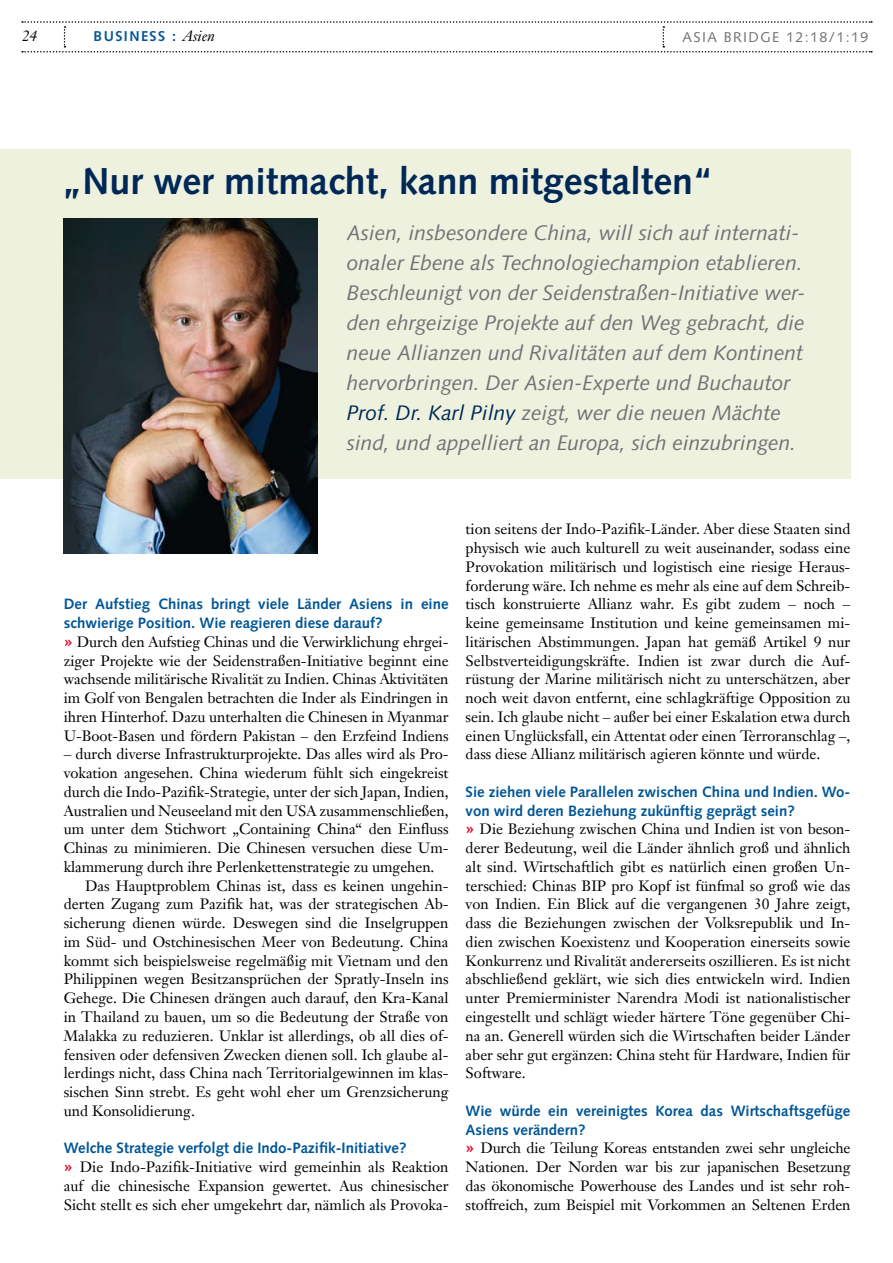
<style>
.page{position:relative;width:893px;height:1263px;background:#fff}
.page>*{position:absolute;margin:0;border:0;box-sizing:border-box;transform-origin:0 0}
.t1{font:700 37.5px "Syntax";color:#002857}
.t2{font:italic 21px/30px "Syntax";color:#707173}
.t3{font:15px/18.8px "Janson Text";color:#000;text-align:justify}
.t4{font:700 15px/18.8px "Syntax";color:#005697}
.t5{font:italic 15px "Janson Text";color:#000}
.t6{font:14.25px "Syntax";letter-spacing:.1em;color:#707173}
.t7{font:700 14.25px "Syntax";letter-spacing:.1em;color:#005697}
.s1{font-family:"Janson Text";font-weight:400;font-style:italic;font-size:15px;color:#000}
.s2{color:#002857}
.s3{font-family:"Syntax";font-weight:700;font-size:16.5px;color:#e20026}
</style>
<div class="page">
<div style="left:0;top:149px;width:850px;height:329px;background:#edf1de"></div>
<img style="left:64px;top:218px;width:253px;height:335px">
<svg style="left:22px;top:21px;width:850px;height:32px"></svg>
<p class="t5" style="left:22px;top:27px;width:17px">24</p>
<p class="t7" style="left:94px;top:28px;width:123px">busin ess : <span class="s1">Asien</span></p>
<p class="t6" style="left:683px;top:29px;width:187px">ASIA BRIDGE 12:18/1:19</p>
<h1 class="t1" style="left:62px;top:159px;width:654px">„Nur wer mitmacht, kann mitgestalten“</h1>
<p class="t2" style="left:347px;top:218px;width:460px">Asien, insbesondere China, will sich auf internati&shy;onaler Ebene als Technologiechampion etablieren.<br>Beschleunigt von der Seidenstraßen-Initiative wer&shy;den ehrgeizige Projekte auf den Weg gebracht, die neue Allianzen und Rivalitäten auf dem Kontinent hervorbringen. Der Asien-Experte und Buchautor <span class="s2">Prof. Dr. Karl Pilny</span> zeigt, wer die neuen Mächte sind, und appelliert an Europa, sich einzubringen.</p>
<p class="t4" style="left:64px;top:595px;width:386px">Der Aufstieg Chinas bringt viele Länder Asiens in eine schwierige Position. Wie reagieren diese darauf?</p>
<p class="t3" style="left:64px;top:632px;width:386px"><span class="s3">»</span> Durch den Aufstieg Chinas und die Verwirklichung ehrgei&shy;ziger Projekte wie der Seidenstraßen-Initiative beginnt eine wachsende militärische Rivalität zu Indien. Chinas Aktivitäten im Golf von Bengalen betrachten die Inder als Eindringen in ihren Hinterhof. Dazu unterhalten die Chinesen in Myanmar U-Boot-Basen und fördern Pakistan – den Erzfeind Indiens</p>
<p class="t3" style="left:64px;top:745px;width:386px">– durch diverse Infrastrukturprojekte. Das alles wird als Pro-</p>
<p class="t3" style="left:64px;top:763px;width:386px">vokation angesehen. China wiederum fühlt sich eingekreist</p>
<p class="t3" style="left:64px;top:782px;width:386px">durch die Indo-Pazifik-Strategie, unter der sich Japan, Indien,</p>
<p class="t3" style="left:64px;top:801px;width:386px">Australien und Neuseeland mit den USA zusammenschließen,</p>
<p class="t3" style="left:64px;top:820px;width:386px">um unter dem Stichwort „Containing China“ den Einfluss</p>
<p class="t3" style="left:64px;top:838px;width:386px">Chinas zu minimieren. Die Chinesen versuchen diese Um-</p>
<p class="t3" style="left:64px;top:857px;width:372px">klammerung durch ihre Perlenkettenstrategie zu umgehen.</p>
<p class="t3" style="left:85px;top:876px;width:365px">Das Hauptproblem Chinas ist, dass es keinen ungehin-</p>
<p class="t3" style="left:64px;top:895px;width:386px">derten Zugang zum Pazifik hat, was der strategischen Ab-</p>
<p class="t3" style="left:64px;top:913px;width:386px">sicherung dienen würde. Deswegen sind die Inselgruppen</p>
<p class="t3" style="left:64px;top:932px;width:386px">im Süd- und Ostchinesischen Meer von Bedeutung. China</p>
<p class="t3" style="left:64px;top:951px;width:386px">kommt sich beispielsweise regelmäßig mit Vietnam und den</p>
<p class="t3" style="left:64px;top:970px;width:386px">Philippinen wegen Besitzansprüchen der Spratly-Inseln ins</p>
<p class="t3" style="left:64px;top:988px;width:386px">Gehege. Die Chinesen drängen auch darauf, den Kra-Kanal</p>
<p class="t3" style="left:64px;top:1007px;width:386px">in Thailand zu bauen, um so die Bedeutung der Straße von</p>
<p class="t3" style="left:64px;top:1026px;width:386px">Malakka zu reduzieren. Unklar ist allerdings, ob all dies of-</p>
<p class="t3" style="left:64px;top:1045px;width:386px">fensiven oder defensiven Zwecken dienen soll. Ich glaube al-</p>
<p class="t3" style="left:64px;top:1063px;width:386px">lerdings nicht, dass China nach Territorialgewinnen im klas-</p>
<p class="t3" style="left:64px;top:1082px;width:386px">sischen Sinn strebt. Es geht wohl eher um Grenzsicherung</p>
<p class="t3" style="left:64px;top:1101px;width:133px">und Konsolidierung.</p>
<p class="t4" style="left:64px;top:1139px;width:344px">Welche Strategie verfolgt die Indo-Pazifik-Initiative?</p>
<p class="t3" style="left:64px;top:1157px;width:386px"><span class="s3">»</span> Die Indo-Pazifik-Initiative wird gemeinhin als Reaktion auf die chinesische Expansion gewertet. Aus chinesischer Sicht stellt es sich eher umgekehrt dar, nämlich als Provoka-</p>
<p class="t3" style="left:466px;top:520px;width:386px">tion seitens der Indo-Pazifik-Länder. Aber diese Staaten sind physisch wie auch kulturell zu weit auseinander, sodass eine Provokation militärisch und logistisch eine riesige Heraus&shy;forderung wäre. Ich nehme es mehr als eine auf dem Schreib&shy;tisch konstruierte Allianz wahr. Es gibt zudem – noch – keine gemeinsame Institution und keine gemeinsamen mi&shy;litärischen Abstimmungen. Japan hat gemäß Artikel 9 nur Selbstverteidigungskräfte. Indien ist zwar durch die Auf&shy;rüstung der Marine militärisch nicht zu unterschätzen, aber noch weit davon entfernt, eine schlagkräftige Opposition zu sein. Ich glaube nicht – außer bei einer Eskalation etwa durch einen Unglücksfall, ein Attentat oder einen Terroranschlag –, dass diese Allianz militärisch agieren könnte und würde.</p>
<p class="t4" style="left:466px;top:782px;width:386px">Sie ziehen viele Parallelen zwischen China und Indien. Wo&shy;von wird deren Beziehung zukünftig geprägt sein?</p>
<p class="t3" style="left:466px;top:820px;width:386px"><span class="s3">»</span> Die Beziehung zwischen China und Indien ist von beson&shy;derer Bedeutung, weil die Länder ähnlich groß und ähnlich alt sind. Wirtschaftlich gibt es natürlich einen großen Un&shy;terschied: Chinas BIP pro Kopf ist fünfmal so groß wie das von Indien. Ein Blick auf die vergangenen 30 Jahre zeigt, dass die Beziehungen zwischen der Volksrepublik und In&shy;dien zwischen Koexistenz und Kooperation einerseits sowie Konkurrenz und Rivalität andererseits oszillieren. Es ist nicht abschließend geklärt, wie sich dies entwickeln wird. Indien unter Premierminister Narendra Modi ist nationalistischer eingestellt und schlägt wieder härtere Töne gegenüber Chi&shy;na an. Generell würden sich die Wirtschaften beider Länder aber sehr gut ergänzen: China steht für Hardware, Indien für Software.</p>
<p class="t4" style="left:466px;top:1101px;width:386px">Wie würde ein vereinigtes Korea das Wirtschaftsgefüge<br>Asiens verändern?</p>
<p class="t3" style="left:466px;top:1138px;width:386px"><span class="s3">»</span> Durch die Teilung Koreas entstanden zwei sehr ungleiche Nationen. Der Norden war bis zur japanischen Besetzung das ökonomische Powerhouse des Landes und ist sehr roh&shy;stoffreich, zum Beispiel mit Vorkommen an Seltenen Erden</p>
</div>
